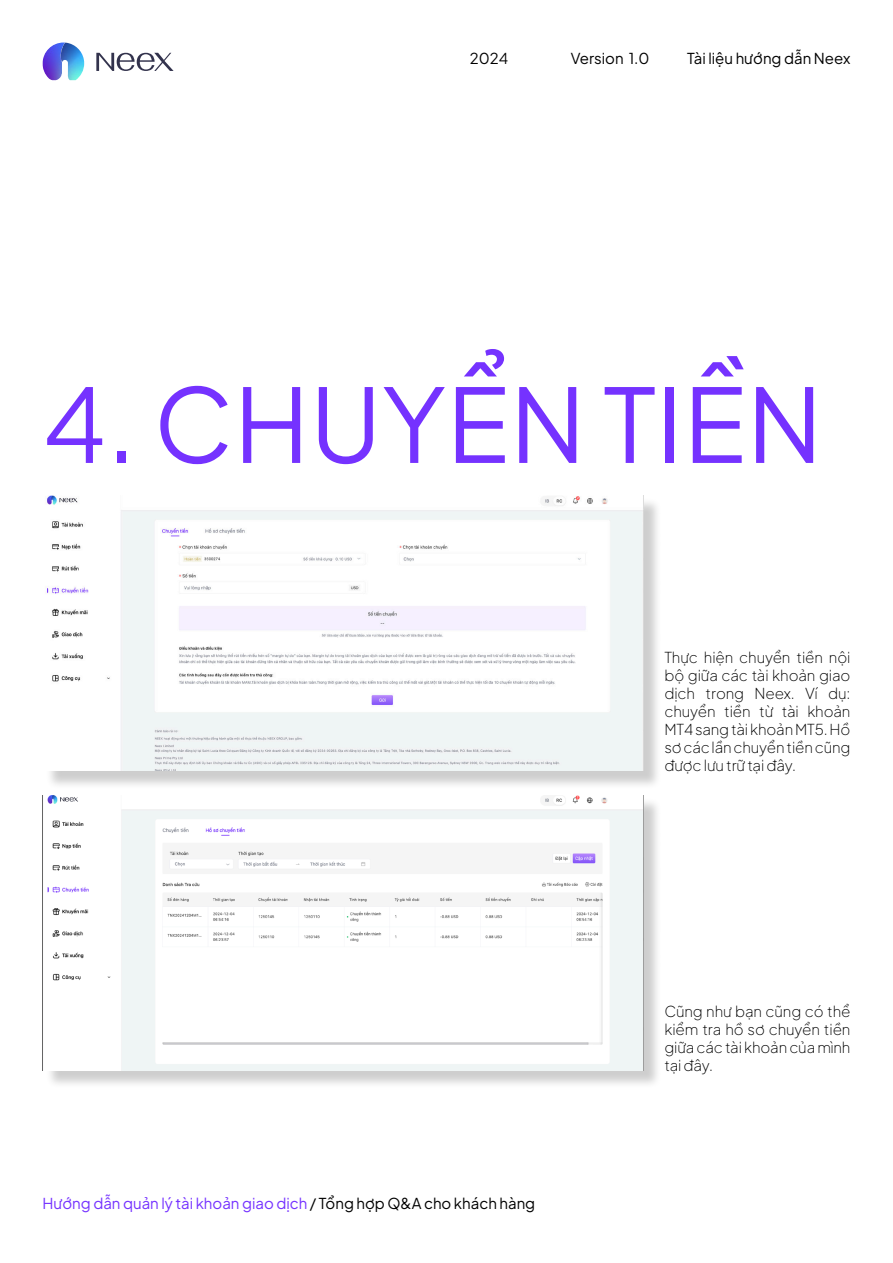
<style>
.page{position:relative;width:893px;height:1263px;background:#fff}
.page>*{position:absolute;margin:0;border:0;box-sizing:border-box;transform-origin:0 0}
.t1{font:101.85px "Plus Jakarta Sans";letter-spacing:.01em;color:#7532ff}
.t2{font:200 15px/18px "Plus Jakarta Sans";letter-spacing:-.01em;color:#000;text-align:justify}
.t3{font:15px "Plus Jakarta Sans";color:#7532ff}
.t4{font:15px "Plus Jakarta Sans";color:#000}
.s1{color:#000}
</style>
<div class="page">
<img style="left:43px;top:43px;width:16px;height:37px">
<img style="left:59px;top:43px;width:25px;height:37px">
<svg style="left:96px;top:53px;width:78px;height:18px"></svg>
<div style="left:45px;top:498px;width:617px;height:291px;background:#000;opacity:.2"></div>
<img style="left:45px;top:495px;width:598px;height:276px">
<div style="left:45px;top:797px;width:617px;height:292px;background:#000;opacity:.2"></div>
<img style="left:45px;top:795px;width:598px;height:275px">
<p class="t4" style="left:470px;top:46px;width:40px">2024</p>
<p class="t4" style="left:571px;top:46px;width:80px">Version 1.0</p>
<p class="t4" style="left:687px;top:46px;width:165px">Tài liệu hướng dẫn Neex</p>
<p class="t1" style="left:43px;top:342px;width:781px">4. CHUYỂN TIỀN</p>
<p class="t2" style="left:664px;top:647px;width:188px">Thực hiện chuyển tiền nội bộ giữa các tài khoản giao dịch trong Neex. Ví dụ: chuyển tiền từ tài khoản MT4 sang tài khoản MT5. Hồ sơ các lần chuyển tiền cũng được lưu trữ tại đây.</p>
<p class="t3" style="left:43px;top:1191px;width:494px">Hướng dẫn quản lý tài khoản giao dịch <span class="s1">/ Tổng hợp Q&amp;A cho khách hàng</span></p>
<p class="t2" style="left:664px;top:1000px;width:188px">Cũng như bạn cũng có thể kiểm tra hồ sơ chuyển tiền giữa các tài khoản của mình tại đây.</p>
</div>
